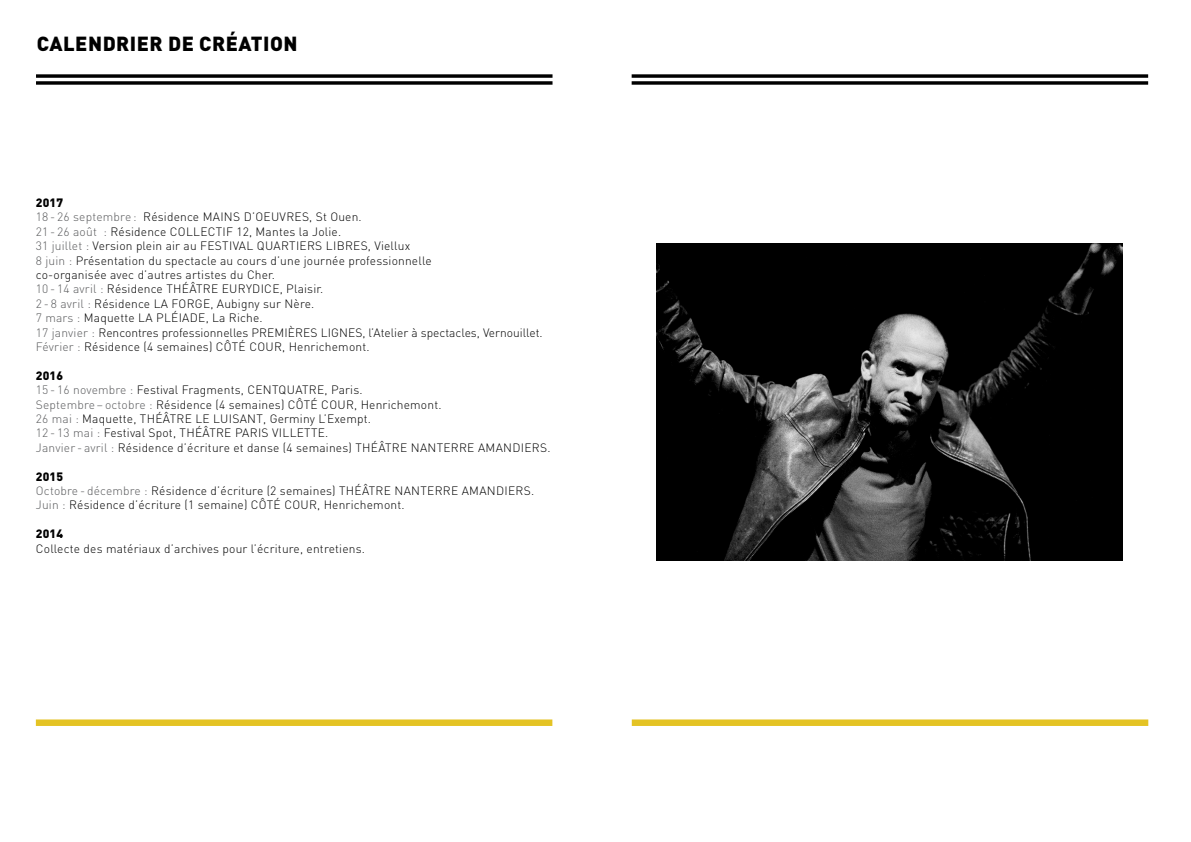
<style>
.page{position:relative;width:1191px;height:842px;background:#fff}
.page>*{position:absolute;margin:0;border:0;box-sizing:border-box;transform-origin:0 0}
.t1{font:900 20.1px "DIN Pro";color:#000}
.t2{font:300 12px/14.4px "DIN Pro";letter-spacing:.025em;color:#000}
.t3{font:900 12px "DIN Pro";color:#000}
.s1{font-weight:900}
.s2{color:#58595b}
</style>
<div class="page">
<div style="left:36px;top:719px;width:516px;height:7px;background:#e4c324"></div>
<svg style="left:36px;top:74px;width:516px;height:4px;background:#222"></svg>
<svg style="left:36px;top:81px;width:516px;height:4px;background:#222"></svg>
<img style="left:657px;top:244px;width:465px;height:316px">
<div style="left:632px;top:719px;width:516px;height:7px;background:#e4c324"></div>
<svg style="left:631px;top:74px;width:517px;height:4px;background:#222"></svg>
<svg style="left:631px;top:81px;width:517px;height:4px;background:#222"></svg>
<h1 class="t1" style="left:37px;top:30px;width:14px">CALEN</h1>
<h1 class="t1" style="left:103px;top:30px;width:26px">DRIER</h1>
<h1 class="t1" style="left:168px;top:30px;width:83px">DE CRéATION</h1>
<p class="t2" style="left:36px;top:195px;width:508px"><span class="s1">2017<br></span><span class="s2">18 - 26 septembre :</span> Résidence Mains d’O euvres, St Ouen.<br><span class="s2">21 - 26 août :</span> Résidence Collectif 12, Mantes la Jolie.<br><span class="s2">31 juillet :</span> Version plein air au Festival Quartiers Libres, Viellux<br><span class="s2">8 juin :</span> Présentation du spectacle au cours d’une journée professionnelle<br>co-organisée avec d’autres artistes du C her.<br><span class="s2">10 - 14 avril :</span> Résidence Théâtre Eurydice, Plaisir.<br><span class="s2">2 - 8 avril :</span> Résidence La Forg e, Aubigny sur Nère.<br><span class="s2">7 mars :</span> Maquette La Pléiade, La Riche.<br><span class="s2">17 janvier :</span> Rencontres professionnelles Premières Lig nes, l’Atelier à spectacles, Vernouillet.<br><span class="s2">Février :</span> Résidence (4 semaines) Côté Cour, Henrichemont.</p>
<p class="t2" style="left:36px;top:368px;width:516px"><span class="s1">2016<br></span><span class="s2">15 - 16 novembre :</span> Festival Fragments, C entquatre, Paris.<br><span class="s2">Septembre – octobre :</span> Résidence (4 semaines) Côté Cour, Henrichemont.<br><span class="s2">26 mai :</span> Maquette, Théâtre le Luisant, Germiny L’Exempt.<br><span class="s2">12 - 13 mai :</span> Festival Spot, Théâtre Paris Villette.<br><span class="s2">Janvier - avril :</span> Résidence d’écriture et danse (4 semaines) Théâtre Nanterre Amandiers.</p>
<p class="t2" style="left:36px;top:468px;width:500px"><span class="s1">2015<br></span><span class="s2">Octobre - décembre :</span> Résidence d’écriture (2 semaines) Théâtre Nanterre Amandiers.<br><span class="s2">Juin :</span> Résidence d’écriture (1 semaine) Côté Cour, Henrichemont.</p>
<p class="t3" style="left:36px;top:526px;width:29px">2014</p>
<p class="t2" style="left:36px;top:540px;width:330px">Collecte des matériaux d’archives pour l’écriture, entretiens.</p>
</div>
